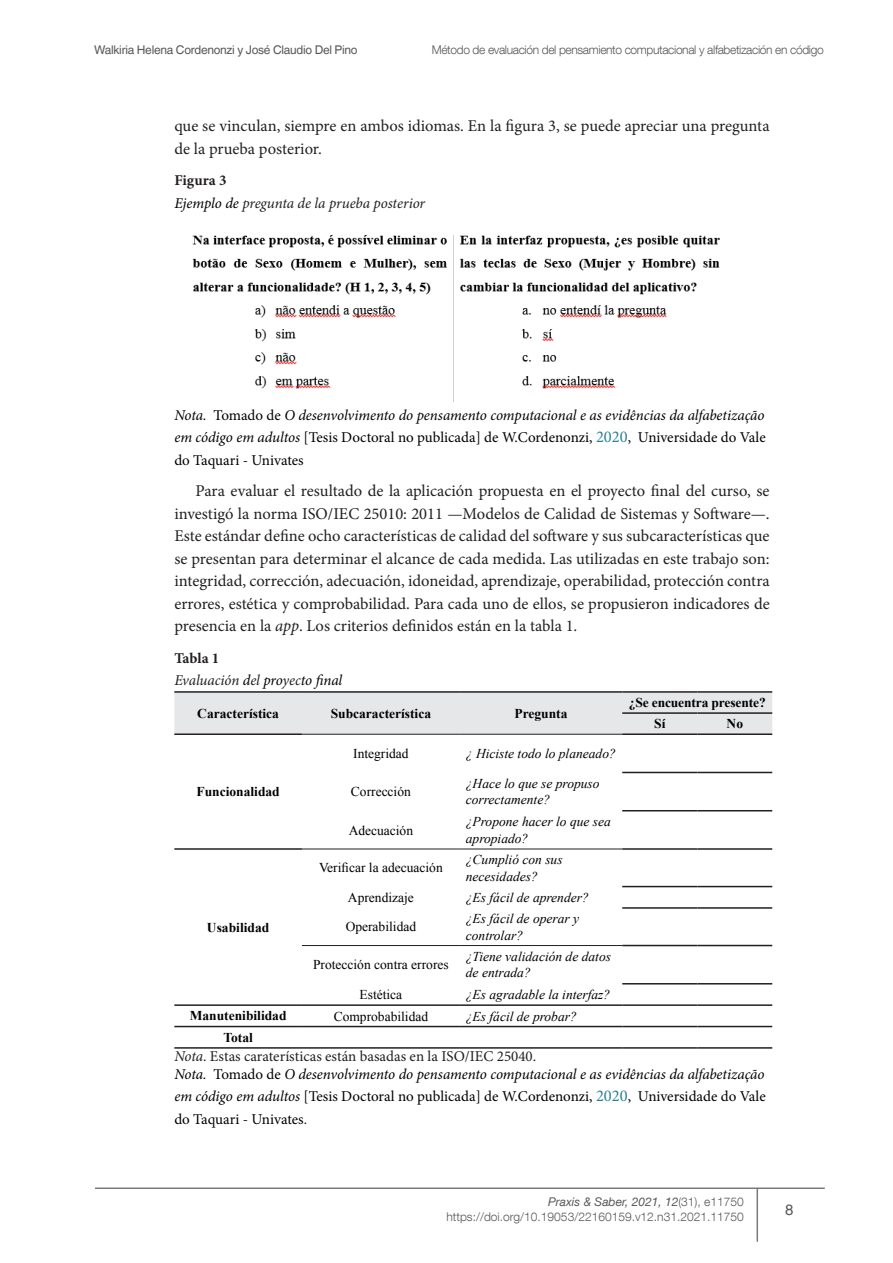
<style>
.page{position:relative;width:893px;height:1263px;background:#fff}
.page>*{position:absolute;margin:0;border:0;box-sizing:border-box;transform-origin:0 0}
.texto{font:16.5px/22.5px "Minion Pro";color:#231f20}
.nota_-_figura_-_tabl{font:italic 15px/22.5px "Minion Pro";letter-spacing:-.005em;color:#000;text-align:justify}
.nombre_figura_-_tabl{font:italic 15px "Minion Pro";letter-spacing:-.005em;color:#231f20}
.nota_-_figura_-_tabl-2{font:15px "Minion Pro";color:#231f20}
.titulo_figura_-tabla{font:700 15px "Minion Pro";color:#231f20}
.t1{font:15px "Helvetica World";color:#57585a}
.t2{font:italic 13.5px/16.2px "Times New Roman";color:#000}
.t3{font:13.5px "Times New Roman";color:#000}
.t4{font:700 13.5px "Times New Roman";color:#000}
.t5{font:300 12px/14.4px "Helvetica Neue LT Com";color:#57585a;text-align:right}
.t6{font:300 12px "Helvetica Neue LT Com";letter-spacing:-.03em;color:#57585a}
.t7{font:12px "Helvetica World";letter-spacing:-.02em;color:#57585a}
.s1{color:#000}
.s2{font-style:normal}
.s3{font-style:normal;font-size:16.5px;color:#298195}
.s4{font-style:italic}
.s5{font-style:normal;color:#231f20}
.s6{font-weight:400;font-style:italic}
</style>
<div class="page">
<hr style="left:95px;top:1187px;width:730px;height:2px;background:#57585a">
<hr style="left:756px;top:1189px;width:2px;height:53px;background:#57585a">
<img style="left:192px;top:235px;width:528px;height:167px">
<div style="left:174px;top:693px;width:598px;height:41px;background:#e6e7e9"></div>
<hr style="left:174px;top:691px;width:128px;height:2px;background:#231f20">
<hr style="left:302px;top:691px;width:158px;height:2px;background:#231f20">
<hr style="left:460px;top:691px;width:162px;height:2px;background:#231f20">
<hr style="left:622px;top:691px;width:75px;height:2px;background:#231f20">
<hr style="left:697px;top:691px;width:75px;height:2px;background:#231f20">
<hr style="left:622px;top:712px;width:75px;height:2px;background:#231f20">
<hr style="left:697px;top:712px;width:75px;height:2px;background:#231f20">
<hr style="left:174px;top:733px;width:128px;height:2px;background:#231f20">
<hr style="left:622px;top:733px;width:75px;height:2px;background:#231f20">
<hr style="left:697px;top:733px;width:75px;height:2px;background:#231f20">
<hr style="left:622px;top:772px;width:75px;height:1px;background:#231f20">
<hr style="left:697px;top:772px;width:75px;height:1px;background:#231f20">
<hr style="left:622px;top:810px;width:75px;height:1px;background:#231f20">
<hr style="left:697px;top:810px;width:75px;height:1px;background:#231f20">
<hr style="left:174px;top:848px;width:128px;height:2px;background:#231f20">
<hr style="left:622px;top:848px;width:75px;height:2px;background:#231f20">
<hr style="left:697px;top:848px;width:75px;height:2px;background:#231f20">
<hr style="left:622px;top:886px;width:75px;height:1px;background:#231f20">
<hr style="left:697px;top:886px;width:75px;height:1px;background:#231f20">
<hr style="left:622px;top:907px;width:75px;height:2px;background:#231f20">
<hr style="left:697px;top:907px;width:75px;height:2px;background:#231f20">
<hr style="left:622px;top:945px;width:75px;height:1px;background:#231f20">
<hr style="left:697px;top:945px;width:75px;height:1px;background:#231f20">
<hr style="left:622px;top:983px;width:75px;height:1px;background:#231f20">
<hr style="left:697px;top:983px;width:75px;height:1px;background:#231f20">
<hr style="left:174px;top:1004px;width:128px;height:2px;background:#231f20">
<hr style="left:302px;top:1004px;width:158px;height:2px;background:#231f20">
<hr style="left:460px;top:1004px;width:162px;height:2px;background:#231f20">
<hr style="left:622px;top:1004px;width:75px;height:2px;background:#231f20">
<hr style="left:697px;top:1004px;width:75px;height:2px;background:#231f20">
<hr style="left:174px;top:1026px;width:128px;height:1px;background:#231f20">
<hr style="left:302px;top:1026px;width:158px;height:1px;background:#231f20">
<hr style="left:460px;top:1026px;width:162px;height:1px;background:#231f20">
<hr style="left:622px;top:1026px;width:75px;height:1px;background:#231f20">
<hr style="left:697px;top:1026px;width:75px;height:1px;background:#231f20">
<hr style="left:174px;top:1047px;width:128px;height:2px;background:#231f20">
<hr style="left:302px;top:1047px;width:158px;height:2px;background:#231f20">
<hr style="left:460px;top:1047px;width:162px;height:2px;background:#231f20">
<hr style="left:622px;top:1047px;width:75px;height:2px;background:#231f20">
<hr style="left:697px;top:1047px;width:75px;height:2px;background:#231f20">
<hr style="left:302px;top:734px;width:158px;height:1px;background:#231f20">
<hr style="left:460px;top:734px;width:162px;height:1px;background:#231f20">
<hr style="left:302px;top:849px;width:158px;height:1px;background:#231f20">
<hr style="left:460px;top:849px;width:162px;height:1px;background:#231f20">
<hr style="left:302px;top:945px;width:158px;height:1px;background:#231f20">
<hr style="left:460px;top:945px;width:162px;height:1px;background:#231f20">
<p class="t7" style="left:94px;top:43px;width:265px">Walkiria Helena Cordenonzi y José Claudio Del Pino</p>
<p class="t6" style="left:432px;top:42px;width:393px">Método de evaluación del pensamiento computacional y alfabetización en código</p>
<p class="texto" style="left:174px;top:115px;width:597px">que se vinculan, siempre en ambos idiomas. En la figura 3, se puede apreciar una pregunta de la prueba posterior.</p>
<p class="titulo_figura_-tabla" style="left:174px;top:170px;width:54px">Figura 3</p>
<p class="nombre_figura_-_tabl" style="left:174px;top:193px;width:252px"><span class="s1">Ejemplo de</span> pregunta de la prueba posterior</p>
<p class="nota_-_figura_-_tabl" style="left:174px;top:404px;width:593px">Nota. <span class="s2">Tomado de</span> O desenvolvimento do pensamento computacional e as evidências da alfabetização em código em adultos <span class="s2">[Tesis Doctoral no publicada] de W.Cordenonzi,</span> <span class="s3">2020</span><span class="s2">, Universidade do Vale do Taquari - Univates</span></p>
<p class="texto" style="left:174px;top:480px;width:597px;text-align:justify;text-indent:21px">Para evaluar el resultado de la aplicación propuesta en el proyecto final del curso, se investigó la norma ISO/IEC 25010: 2011 —Modelos de Calidad de Sistemas y Software—.<br>Este estándar define ocho características de calidad del software y sus subcaracterísticas que se presentan para determinar el alcance de cada medida. Las utilizadas en este trabajo son: integridad, corrección, adecuación, idoneidad, aprendizaje, operabilidad, protección contra errores, estética y comprobabilidad. Para cada uno de ellos, se propusieron indicadores de presencia en la <span class="s4">app</span>. Los criterios definidos están en la tabla 1.</p>
<p class="titulo_figura_-tabla" style="left:174px;top:647px;width:47px">Tabla 1</p>
<p class="nombre_figura_-_tabl" style="left:174px;top:670px;width:169px">Evaluación <span class="s1">d</span>el <span class="s1">pro</span>yec<span class="s1">to final</span></p>
<p class="t4" style="left:197px;top:704px;width:83px">Característica</p>
<p class="t4" style="left:331px;top:704px;width:102px">Subcaracterística</p>
<p class="t4" style="left:515px;top:704px;width:54px">Pregunta</p>
<p class="t4" style="left:629px;top:693px;width:139px">¿Se encuentra presente?</p>
<p class="t4" style="left:654px;top:714px;width:13px">Sí</p>
<p class="t4" style="left:727px;top:714px;width:18px">No</p>
<p class="t4" style="left:196px;top:782px;width:85px">Funcionalidad</p>
<p class="t4" style="left:207px;top:918px;width:64px">Usabilidad</p>
<p class="t3" style="left:353px;top:744px;width:57px">Integridad</p>
<p class="t2" style="left:466px;top:745px;width:151px">¿ Hiciste todo lo planeado?</p>
<p class="t3" style="left:351px;top:783px;width:61px">Corrección</p>
<p class="t2" style="left:466px;top:775px;width:135px">¿Hace lo que se propuso correctamente?</p>
<p class="t3" style="left:349px;top:821px;width:66px">Adecuación</p>
<p class="t2" style="left:466px;top:813px;width:146px">¿Propone hacer lo que sea apropiado?</p>
<p class="t3" style="left:319px;top:859px;width:125px">Verificar la adecuación</p>
<p class="t2" style="left:466px;top:851px;width:98px">¿Cumplió con sus necesidades?</p>
<p class="t3" style="left:348px;top:888px;width:67px">Aprendizaje</p>
<p class="t2" style="left:466px;top:889px;width:124px">¿Es fácil de aprender?</p>
<p class="t3" style="left:346px;top:918px;width:72px">Operabilidad</p>
<p class="t2" style="left:466px;top:910px;width:115px">¿Es fácil de operar y controlar?</p>
<p class="t3" style="left:313px;top:956px;width:137px">Protección contra errores</p>
<p class="t2" style="left:466px;top:948px;width:147px">¿Tiene validación de datos de entrada?</p>
<p class="t3" style="left:360px;top:985px;width:44px">Estética</p>
<p class="t2" style="left:466px;top:986px;width:146px">¿Es agradable la interfaz?</p>
<p class="t4" style="left:190px;top:1006px;width:98px">Manutenibilidad</p>
<p class="t3" style="left:334px;top:1007px;width:96px">Comprobabilidad</p>
<p class="t2" style="left:466px;top:1007px;width:112px">¿Es fácil de probar?</p>
<p class="t4" style="left:223px;top:1028px;width:31px">Total</p>
<p class="nota_-_figura_-_tabl-2" style="left:174px;top:1046px;width:363px"><span class="s4">Nota</span>. Estas caraterísticas están basadas en la ISO/IEC 25040.</p>
<p class="nota_-_figura_-_tabl" style="left:174px;top:1062px;width:593px">Nota. <span class="s2">Tomado de</span> O desenvolvimento do pensamento computacional e as evidências da alfabetização em código em adultos <span class="s2">[Tesis Doctoral no publicada] de W.Cordenonzi,</span> <span class="s3">2020</span><span class="s2">, Universidade do Vale do Taquari - Univates</span><span class="s5">.</span></p>
<p class="t5" style="left:446px;top:1194px;width:299px"><span class="s6">Praxis &amp; Saber, 2021, 12</span>(31), e11750 https://doi.org/10.19053/22160159.v12.n31.2021.11750</p>
<p class="t1" style="left:785px;top:1201px;width:10px">8</p>
</div>
